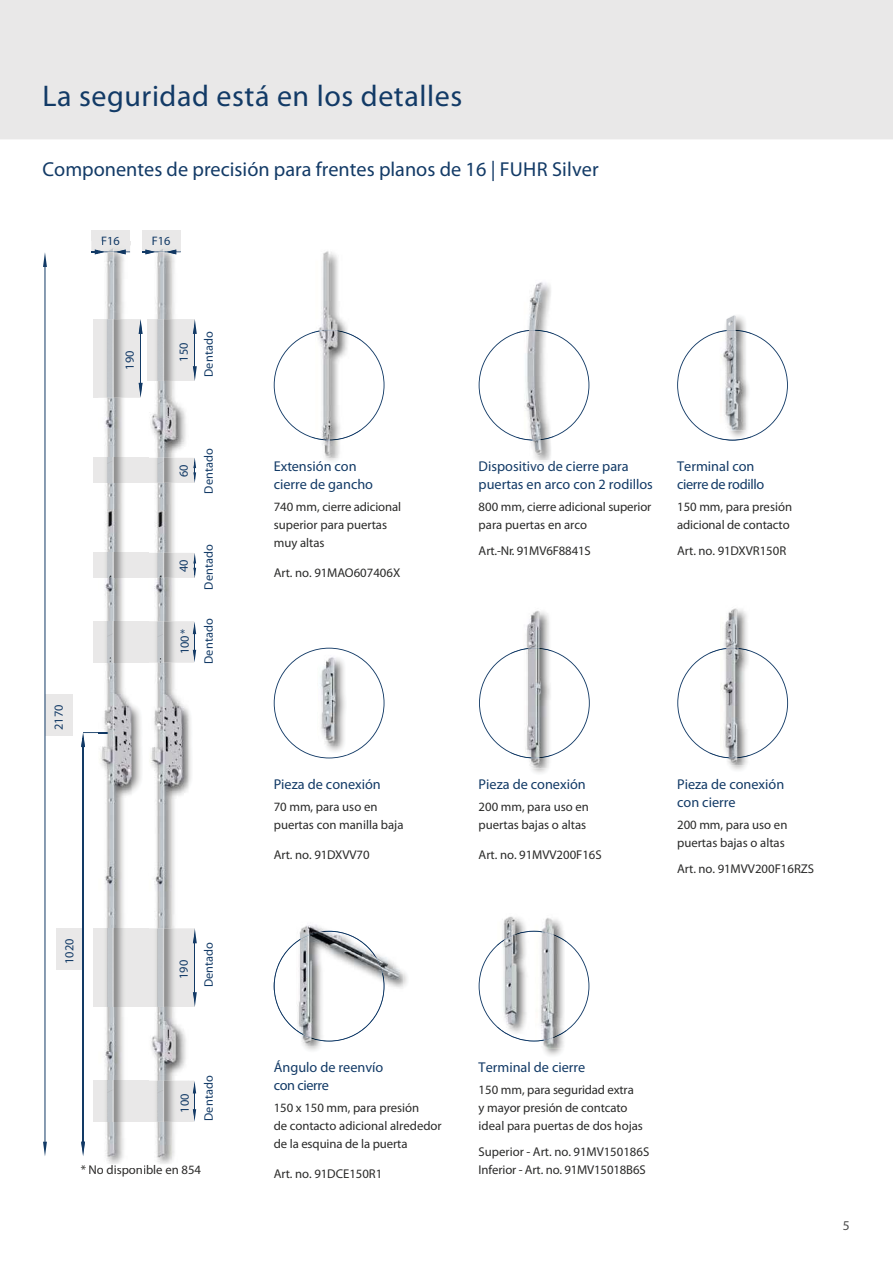
<style>
.page{position:relative;width:893px;height:1263px;background:#fff}
.page>*{position:absolute;margin:0;border:0;box-sizing:border-box;transform-origin:0 0}
.t1{font:30px "Free Set";letter-spacing:.02em;color:#123a66}
.t2{font:20.25px "Free Set";color:#123a66}
.t3{font:600 14.25px/18px "Free Set";color:#123a66}
.t4{font:600 14.25px/18px "Free Set";letter-spacing:-.025em;color:#123a66}
.t5{font:13.5px "Free Set";color:#4d4d4d}
.t6{font:12.75px/18px "Free Set";color:#2a2a29}
.t7{font:12.75px "Free Set";color:#2b2a29}
.t8{font:12.3px "Free Set";color:#123a66}
.s1{font-size:12px}
.s2{color:#2a2a29}
.s3{color:#282826}
.s4{color:#123965}
.s5{color:#113762}
</style>
<div class="page">
<div style="left:0;top:0;width:893px;height:201px;background:#e9e8e8"></div>
<div style="left:0;top:139px;width:893px;height:62px;background:#fff"></div>
<hr style="left:194px;top:326px;width:1px;height:46px;background:#123a66">
<hr style="left:194px;top:935px;width:1px;height:59px;background:#123a66">
<div style="left:56px;top:929px;width:27px;height:41px;background:#e9e8e8"></div>
<div style="left:92px;top:230px;width:38px;height:22px;background:#e9e8e8"></div>
<div style="left:142px;top:230px;width:39px;height:22px;background:#e9e8e8"></div>
<svg style="left:43px;top:1142px;width:4px;height:14px"></svg>
<div style="left:45px;top:695px;width:27px;height:41px;background:#e9e8e8"></div>
<svg style="left:43px;top:252px;width:4px;height:15px"></svg>
<hr style="left:45px;top:264px;width:1px;height:881px;background:#123a66">
<img style="left:84px;top:747px;width:14px;height:395px">
<img style="left:94px;top:929px;width:4px;height:78px">
<img style="left:94px;top:1081px;width:4px;height:41px">
<img style="left:91px;top:241px;width:7px;height:422px">
<img style="left:94px;top:319px;width:4px;height:79px">
<img style="left:94px;top:621px;width:4px;height:41px">
<img style="left:94px;top:458px;width:4px;height:25px">
<img style="left:94px;top:553px;width:4px;height:25px">
<img style="left:81px;top:747px;width:2px;height:395px">
<img style="left:81px;top:929px;width:2px;height:41px">
<img style="left:81px;top:1142px;width:4px;height:14px">
<img style="left:83px;top:747px;width:1px;height:397px">
<img style="left:98px;top:254px;width:34px;height:910px">
<img style="left:126px;top:351px;width:6px;height:17px">
<svg style="left:81px;top:732px;width:43px;height:15px"></svg>
<img style="left:149px;top:254px;width:45px;height:910px">
<img style="left:149px;top:319px;width:45px;height:62px">
<svg style="left:193px;top:319px;width:4px;height:15px"></svg>
<svg style="left:193px;top:366px;width:4px;height:15px"></svg>
<svg style="left:193px;top:929px;width:4px;height:14px"></svg>
<svg style="left:193px;top:992px;width:4px;height:15px"></svg>
<svg style="left:189px;top:1081px;width:7px;height:41px"></svg>
<svg style="left:143px;top:458px;width:1px;height:25px"></svg>
<svg style="left:143px;top:553px;width:1px;height:25px"></svg>
<img style="left:132px;top:319px;width:11px;height:803px">
<img style="left:140px;top:334px;width:1px;height:49px">
<img style="left:139px;top:319px;width:4px;height:15px">
<img style="left:139px;top:383px;width:4px;height:15px">
<svg style="left:132px;top:351px;width:2px;height:17px"></svg>
<img style="left:180px;top:343px;width:8px;height:17px">
<img style="left:180px;top:961px;width:8px;height:17px">
<svg style="left:180px;top:458px;width:16px;height:25px"></svg>
<svg style="left:180px;top:553px;width:16px;height:25px"></svg>
<svg style="left:92px;top:241px;width:89px;height:13px"></svg>
<svg style="left:181px;top:621px;width:15px;height:41px"></svg>
<img style="left:181px;top:1094px;width:8px;height:17px">
<svg style="left:479px;top:941px;width:110px;height:91px"></svg>
<img style="left:544px;top:1049px;width:18px;height:7px">
<img style="left:565px;top:940px;width:1px;height:92px">
<img style="left:497px;top:941px;width:4px;height:90px">
<img style="left:503px;top:916px;width:61px;height:133px">
<img style="left:501px;top:931px;width:64px;height:111px">
<svg style="left:479px;top:332px;width:110px;height:106px"></svg>
<svg style="left:677px;top:650px;width:111px;height:106px"></svg>
<img style="left:749px;top:650px;width:1px;height:106px">
<img style="left:709px;top:649px;width:11px;height:108px">
<img style="left:720px;top:606px;width:29px;height:159px">
<img style="left:720px;top:648px;width:29px;height:110px">
<svg style="left:274px;top:648px;width:110px;height:110px"></svg>
<svg style="left:274px;top:332px;width:110px;height:106px"></svg>
<img style="left:316px;top:250px;width:32px;height:208px">
<img style="left:312px;top:331px;width:49px;height:108px">
<img style="left:315px;top:330px;width:35px;height:110px">
<svg style="left:479px;top:650px;width:111px;height:106px"></svg>
<img style="left:551px;top:650px;width:1px;height:106px">
<img style="left:511px;top:649px;width:13px;height:109px">
<img style="left:524px;top:608px;width:27px;height:161px">
<img style="left:524px;top:648px;width:27px;height:110px">
<img style="left:318px;top:655px;width:29px;height:99px">
<img style="left:317px;top:655px;width:1px;height:90px">
<img style="left:318px;top:655px;width:22px;height:90px">
<img style="left:725px;top:315px;width:21px;height:15px">
<svg style="left:677px;top:331px;width:111px;height:110px"></svg>
<img style="left:720px;top:330px;width:26px;height:2px">
<img style="left:305px;top:973px;width:102px;height:78px">
<img style="left:300px;top:925px;width:103px;height:121px">
<img style="left:274px;top:942px;width:22px;height:89px">
<img style="left:296px;top:932px;width:88px;height:109px">
<img style="left:551px;top:332px;width:2px;height:105px">
<img style="left:516px;top:331px;width:8px;height:109px">
<img style="left:531px;top:441px;width:20px;height:20px">
<img style="left:528px;top:282px;width:23px;height:48px">
<img style="left:524px;top:330px;width:27px;height:111px">
<h1 class="t1" style="left:43px;top:85px;width:421px">La seguridad está en los detalles</h1>
<h2 class="t2" style="left:43px;top:162px;width:558px">Componentes de precisión para frentes planos de 16 | FUHR Silver</h2>
<p class="t8" style="left:101px;top:236px;width:20px">F16</p>
<p class="t8" style="left:152px;top:236px;width:20px">F16</p>
<p class="t8" style="left:54px;top:730px;width:27px;rotate:-90deg">2170</p>
<p class="t8" style="left:125px;top:370px;width:21px;rotate:-90deg">190</p>
<p class="t8" style="left:179px;top:362px;width:21px;rotate:-90deg">150</p>
<p class="t8" style="left:204px;top:377px;width:47px;rotate:-90deg">Dentado</p>
<p class="t8" style="left:179px;top:477px;width:14px;rotate:-90deg">60</p>
<p class="t8" style="left:204px;top:494px;width:47px;rotate:-90deg">Dentado</p>
<p class="t8" style="left:179px;top:572px;width:14px;rotate:-90deg">40</p>
<p class="t8" style="left:180px;top:654px;width:27px;rotate:-90deg">100 <span class="s1">*</span></p>
<p class="t8" style="left:204px;top:590px;width:47px;rotate:-90deg">Dentado</p>
<p class="t8" style="left:204px;top:664px;width:47px;rotate:-90deg">Dentado</p>
<p class="t8" style="left:65px;top:964px;width:27px;rotate:-90deg">1020</p>
<p class="t8" style="left:179px;top:979px;width:21px;rotate:-90deg">190</p>
<p class="t8" style="left:204px;top:987px;width:47px;rotate:-90deg">Dentado</p>
<p class="t8" style="left:180px;top:1113px;width:21px;rotate:-90deg">100</p>
<p class="t8" style="left:204px;top:1121px;width:47px;rotate:-90deg">Dentado</p>
<p class="t7" style="left:81px;top:1165px;width:122px">* No sponible en 85<span class="s2">4</span></p>
<p class="t7" style="left:106px;top:1165px;width:12px">d<span class="s3">i</span></p>
<p class="t3" style="left:274px;top:458px;width:101px">Extensión <span class="s4">co</span>n cierre de gancho</p>
<p class="t6" style="left:274px;top:499px;width:129px">740 mm, cierre adicional superior para puertas muy altas</p>
<p class="t6" style="left:274px;top:565px;width:128px">Art. no. 91MAO607406X</p>
<p class="t3" style="left:479px;top:458px;width:176px">Dispositivo <span class="s5">d</span>e cierre para puertas en arco con 2 rodillos</p>
<p class="t6" style="left:479px;top:499px;width:174px">800 mm, cierre adicional superior para puertas en arco</p>
<p class="t6" style="left:479px;top:542px;width:114px">Art.-Nr. 91MV6F8841S</p>
<p class="t4" style="left:677px;top:458px;width:88px">Terminal con cierre de rodillo</p>
<p class="t6" style="left:677px;top:499px;width:116px">150 mm, para presión adicional de contacto</p>
<p class="t6" style="left:677px;top:542px;width:111px">Art. no. 91DXVR150R</p>
<p class="t3" style="left:274px;top:776px;width:109px">Pieza de conexión</p>
<p class="t6" style="left:274px;top:798px;width:131px">70 mm, para uso en puertas con manilla baja</p>
<p class="t6" style="left:274px;top:846px;width:97px">Art. no. 91DXVV70</p>
<p class="t3" style="left:479px;top:776px;width:109px">Pieza de conexión</p>
<p class="t6" style="left:479px;top:798px;width:112px">200 mm, para uso en puertas bajas o altas</p>
<p class="t6" style="left:479px;top:846px;width:125px">Art. no. 91MVV200F16S</p>
<p class="t3" style="left:677px;top:776px;width:109px">Pieza de conexión con cierre</p>
<p class="t6" style="left:677px;top:817px;width:112px">200 mm, para uso en puertas bajas o altas</p>
<p class="t6" style="left:677px;top:860px;width:138px">Art. no. 91MVV200F16RZS</p>
<p class="t3" style="left:274px;top:1059px;width:111px">Ángulo de reenvío con cierre</p>
<p class="t6" style="left:274px;top:1100px;width:169px">150 x 150 mm, para presión<br>de contacto adicional alrededor de la esquina de la puerta</p>
<p class="t6" style="left:274px;top:1166px;width:110px">Art. no. 91DCE150R1</p>
<p class="t3" style="left:479px;top:1059px;width:108px">Terminal de cierre</p>
<p class="t6" style="left:479px;top:1082px;width:166px">150 mm, para seguridad extra y mayor presión de contcato ideal para puertas de dos hojas</p>
<p class="t6" style="left:479px;top:1143px;width:172px">Superior - Art. no. 91MV150186S<br>Inferior - Art. no. 91MV15018B6S</p>
<p class="t5" style="left:843px;top:1220px;width:8px">5</p>
</div>
